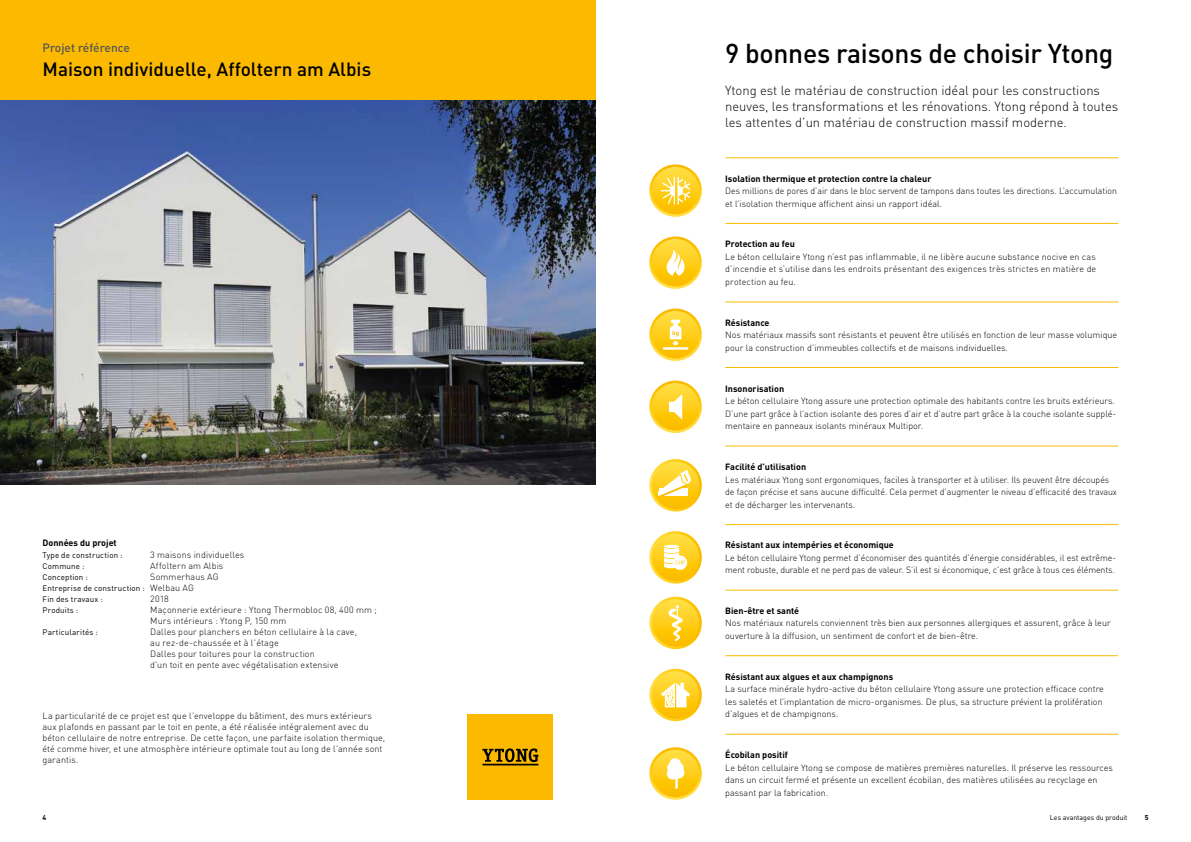
<style>
.page{position:relative;width:1191px;height:842px;background:#fff}
.page>*{position:absolute;margin:0;border:0;box-sizing:border-box;transform-origin:0 0}
.t1{font:500 27px "DIN Pro";letter-spacing:-.01em;color:#000}
.t2{font:500 19px "DIN Pro";color:#000}
.t3{font:300 13px/16px "DIN Pro";color:#000}
.t4{font:500 12px "DIN Pro";color:#565656}
.t5{font:300 9px/12.5px "DIN Pro";color:#000}
.t6{font:700 9px "DIN Pro";color:#000}
.t7{font:8px/11px "DIN Pro";letter-spacing:.015em;color:#000}
.t8{font:7px "DIN Pro";color:#000}
.t9{font:700 7px "DIN Pro";color:#000}
.s1{font-weight:300;font-size:9px}
</style>
<div class="page">
<svg style="left:650px;top:310px;width:50px;height:50px"></svg>
<div style="left:649px;top:308px;width:53px;height:53px;border:2px solid #fff;border-radius:50%"></div>
<svg style="left:663px;top:320px;width:25px;height:30px"></svg>
<svg style="left:650px;top:748px;width:50px;height:50px"></svg>
<div style="left:649px;top:747px;width:53px;height:53px;border:2px solid #fff;border-radius:50%"></div>
<svg style="left:667px;top:758px;width:17px;height:31px"></svg>
<svg style="left:650px;top:238px;width:50px;height:50px"></svg>
<div style="left:649px;top:236px;width:53px;height:53px;border:2px solid #fff;border-radius:50%"></div>
<svg style="left:666px;top:249px;width:18px;height:27px"></svg>
<svg style="left:650px;top:166px;width:50px;height:50px"></svg>
<div style="left:649px;top:164px;width:53px;height:53px;border:2px solid #fff;border-radius:50%"></div>
<svg style="left:661px;top:177px;width:29px;height:27px"></svg>
<svg style="left:650px;top:382px;width:50px;height:50px;background:#fdcd1c"></svg>
<div style="left:649px;top:381px;width:53px;height:52px;border:2px solid #fff;border-radius:50%"></div>
<svg style="left:669px;top:394px;width:13px;height:26px"></svg>
<svg style="left:650px;top:460px;width:50px;height:50px"></svg>
<div style="left:649px;top:459px;width:53px;height:52px;border:2px solid #fff;border-radius:50%"></div>
<svg style="left:657px;top:470px;width:34px;height:28px"></svg>
<svg style="left:650px;top:598px;width:50px;height:50px"></svg>
<div style="left:649px;top:597px;width:53px;height:52px;border:2px solid #fff;border-radius:50%"></div>
<svg style="left:668px;top:605px;width:14px;height:36px"></svg>
<svg style="left:650px;top:670px;width:50px;height:50px"></svg>
<div style="left:649px;top:669px;width:53px;height:52px;border:2px solid #fff;border-radius:50%"></div>
<svg style="left:661px;top:682px;width:29px;height:25px"></svg>
<svg style="left:650px;top:532px;width:50px;height:50px"></svg>
<div style="left:649px;top:531px;width:53px;height:53px;border:2px solid #fff;border-radius:50%"></div>
<hr style="left:664px;top:545px;width:15px;height:3px;background:#fff;border-radius:50%">
<div style="left:673px;top:555px;width:14px;height:15px;background:#fff;border-radius:50%"></div>
<svg style="left:664px;top:548px;width:21px;height:22px"></svg>
<hr style="left:725px;top:301px;width:393px;height:1px;background:#fbba00">
<hr style="left:725px;top:367px;width:393px;height:1px;background:#fbba00">
<hr style="left:725px;top:157px;width:393px;height:1px;background:#fbba00">
<hr style="left:725px;top:223px;width:393px;height:1px;background:#fbba00">
<hr style="left:725px;top:445px;width:393px;height:1px;background:#fbba00">
<hr style="left:725px;top:524px;width:393px;height:1px;background:#fbba00">
<hr style="left:725px;top:655px;width:393px;height:1px;background:#fbba00">
<hr style="left:725px;top:734px;width:393px;height:1px;background:#fbba00">
<hr style="left:725px;top:590px;width:393px;height:1px;background:#fbba00">
<img style="left:0;top:100px;width:595px;height:384px">
<div style="left:468px;top:714px;width:85px;height:85px;background:#fbba00"></div>
<svg style="left:482px;top:748px;width:56px;height:14px"></svg>
<hr style="left:482px;top:764px;width:56px;height:1px;background:#000">
<div style="left:0;top:0;width:595px;height:100px;background:#fbba00"></div>
<h3 class="t4" style="left:43px;top:38px;width:89px">Projet référence</h3>
<h2 class="t2" style="left:43px;top:54px;width:330px">Maison individuelle, Affoltern am Albis</h2>
<p class="t6" style="left:43px;top:535px;width:76px">Données du projet</p>
<p class="t7" style="left:43px;top:549px;width:82px">Type de construction :</p>
<p class="t5" style="left:150px;top:548px;width:96px">3 maisons individuelles</p>
<p class="t7" style="left:43px;top:560px;width:43px">Commune :</p>
<p class="t5" style="left:150px;top:559px;width:75px">Affoltern am Albis</p>
<p class="t7" style="left:43px;top:571px;width:47px">Conception :</p>
<p class="t5" style="left:150px;top:570px;width:70px">Sommerhaus AG</p>
<p class="t7" style="left:43px;top:582px;width:153px">Entreprise de construction : <span class="s1">Welbau AG<br></span>Fin des travaux :</p>
<p class="t5" style="left:150px;top:592px;width:20px">2018</p>
<p class="t7" style="left:43px;top:604px;width:37px">Produits :</p>
<p class="t5" style="left:150px;top:604px;width:228px;line-height:11px">Maçonnerie extérieure : Ytong Thermobloc 08, 400 mm ;<br>Murs intérieurs : Ytong P, 150 mm</p>
<p class="t7" style="left:43px;top:626px;width:57px">Particularités :</p>
<p class="t5" style="left:150px;top:626px;width:208px;line-height:11px">Dalles pour planchers en béton cellulaire à la cave, au rez-de-chaussée et à l’étage<br>Dalles pour toitures pour la construction<br>d’un toit en pente avec végétalisation extensive</p>
<p class="t5" style="left:43px;top:710px;width:344px;line-height:11px">La particularité de ce projet est que l’enveloppe du bâtiment, des murs extérieurs aux plafonds en passant par le toit en pente, a été réalisée intégralement avec du béton cellulaire de notre entreprise. De cette façon, une parfaite isolation thermique, été comme hiver, et une atmosphère intérieure optimale tout au long de l’année sont garantis.</p>
<h1 class="t1" style="left:725px;top:32px;width:390px">9 bonnes raisons de choisir Ytong</h1>
<h3 class="t3" style="left:725px;top:81px;width:394px">Ytong est le matériau de construction idéal pour les constructions neuves, les transformations et les rénovations. Ytong répond à toutes les attentes d’un matériau de construction massif moderne.</h3>
<p class="t6" style="left:725px;top:171px;width:208px">Isolation thermique et protection contre la chaleur</p>
<p class="t5" style="left:725px;top:184px;width:393px">Des millions de pores d’air dans le bloc servent de tampons dans toutes les directions. L’accumulation et l’isolation thermique affichent ainsi un rapport idéal.</p>
<p class="t6" style="left:725px;top:237px;width:71px">Protection au feu</p>
<p class="t5" style="left:725px;top:250px;width:372px;text-align:justify">Le béton cellulaire Ytong n’est pas inflammable, il ne libère aucune substance nocive en cas d’incendie et s’utilise dans les endroits présentant des exigences très strictes en matière de protection au feu.</p>
<p class="t6" style="left:725px;top:315px;width:46px">Résistance</p>
<p class="t5" style="left:725px;top:328px;width:393px">Nos matériaux massifs sont résistants et peuvent être utilisés en fonction de leur masse volumique pour la construction d’immeubles collectifs et de maisons individuelles.</p>
<p class="t6" style="left:725px;top:381px;width:60px">Insonorisation</p>
<p class="t5" style="left:725px;top:394px;width:392px">Le béton cellulaire Ytong assure une protection optimale des habitants contre les bruits extérieurs.<br>D’une part grâce à l’action isolante des pores d’air et d’autre part grâce à la couche isolante supplé&shy;mentaire en panneaux isolants minéraux Multipor.</p>
<p class="t6" style="left:725px;top:460px;width:82px">Facilité d’utilisation</p>
<p class="t5" style="left:725px;top:472px;width:393px">Les matériaux Ytong sont ergonomiques, faciles à transporter et à utiliser. Ils peuvent être découpés de façon précise et sans aucune difficulté. Cela permet d’augmenter le niveau d’efficacité des travaux et de décharger les intervenants.</p>
<p class="t6" style="left:725px;top:538px;width:170px">Résistant aux intempéries et économique</p>
<p class="t5" style="left:725px;top:551px;width:392px">Le béton cellulaire Ytong permet d’économiser des quantités d’énergie considérables, il est extrême&shy;ment robuste, durable et ne perd pas de valeur. S’il est si économique, c’est grâce à tous ces éléments.</p>
<p class="t6" style="left:725px;top:604px;width:75px">Bien-être et santé</p>
<p class="t5" style="left:725px;top:616px;width:387px">Nos matériaux naturels conviennent très bien aux personnes allergiques et assurent, grâce à leur ouverture à la diffusion, un sentiment de confort et de bien-être.</p>
<p class="t6" style="left:725px;top:669px;width:169px">Résistant aux algues et aux champignons</p>
<p class="t5" style="left:725px;top:682px;width:380px">La surface minérale hydro-active du béton cellulaire Ytong assure une protection efficace contre les saletés et l’implantation de micro-organismes. De plus, sa structure prévient la prolifération d’algues et de champignons.</p>
<p class="t6" style="left:725px;top:748px;width:64px">Écobilan positif</p>
<p class="t5" style="left:725px;top:761px;width:389px">Le béton cellulaire Ytong se compose de matières premières naturelles. Il préserve les ressources dans un circuit fermé et présente un excellent écobilan, des matières utilisées au recyclage en passant par la fabrication.</p>
<p class="t9" style="left:43px;top:812px;width:5px">4</p>
<p class="t8" style="left:1050px;top:812px;width:79px">Les avantages du produit</p>
<p class="t9" style="left:1144px;top:812px;width:5px">5</p>
</div>
